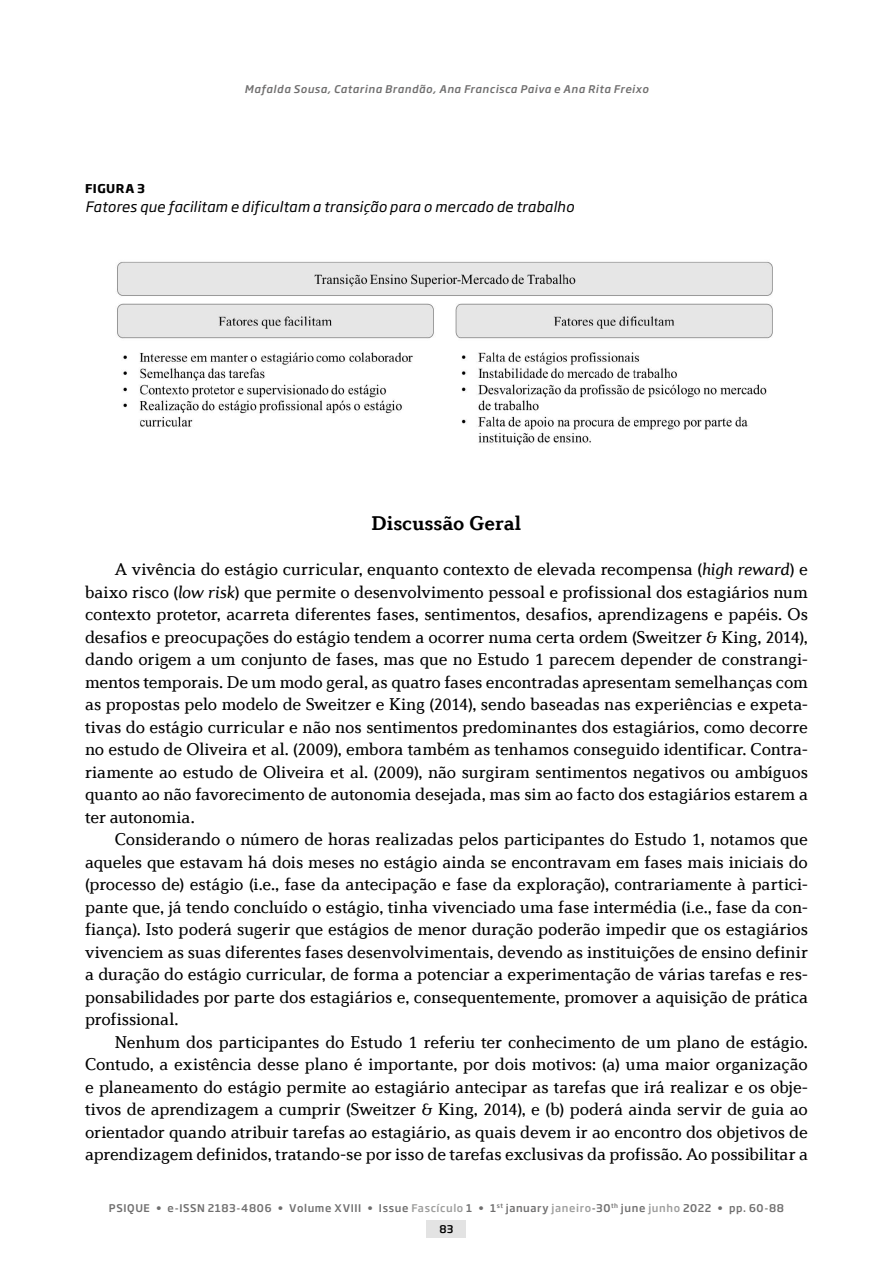
<style>
.page{position:relative;width:893px;height:1263px;background:#fff}
.page>*{position:absolute;margin:0;border:0;box-sizing:border-box;transform-origin:0 0}
.t1{font:700 21px "Diverda Serif Com";color:#000}
.t2{font:18px/22.5px "Diverda Serif Com";letter-spacing:-.01em;color:#000;text-align:justify}
.t3{font:italic 14.25px "Soho Gothic Pro";letter-spacing:.015em;color:#000}
.t4{font:700 12px "Soho Gothic Pro";letter-spacing:.035em;color:#000}
.t5{font:500 10.5px "Soho Gothic Pro";letter-spacing:.06em;color:#706f6f}
.t6{font:italic 500 10.5px "Soho Gothic Pro";letter-spacing:.055em;color:#706f6f}
.t7{font:500 10.5px "Soho Gothic Pro";color:#000}
.s1{font-style:italic}
.s2{color:#9d9d9c}
</style>
<div class="page">
<div style="left:427px;top:1220px;width:39px;height:17px;background:#e3e3e3"></div>
<img style="left:117px;top:261px;width:656px;height:184px">
<p class="t6" style="left:244px;top:81px;width:406px">Mafalda Sousa, Catarina Brandão, Ana Francisca Paiva e Ana Rita Freixo</p>
<p class="t4" style="left:85px;top:179px;width:61px">FIGURA 3</p>
<p class="t3" style="left:85px;top:196px;width:490px">Fatores que facilitam e dificultam a transição para o mercado de trabalho</p>
<p class="t1" style="left:372px;top:511px;width:151px">Discussão Geral</p>
<p class="t2" style="left:85px;top:558px;width:724px;text-indent:30px">A vivência do estágio curricular, enquanto contexto de elevada recompensa (<span class="s1">high reward</span>) e baixo risco (<span class="s1">low risk</span>) que permite o desenvolvimento pessoal e profissional dos estagiários num contexto protetor, acarreta diferentes fases, sentimentos, desafios, aprendizagens e papéis. Os desafios e preocupações do estágio tendem a ocorrer numa certa ordem (Sweitzer &amp; King, 2014), dando origem a um conjunto de fases, mas que no Estudo 1 parecem depender de constrangi&shy;mentos temporais. De um modo geral, as quatro fases encontradas apresentam semelhanças com as propostas pelo modelo de Sweitzer e King (2014), sendo baseadas nas experiências e expeta&shy;tivas do estágio curricular e não nos sentimentos predominantes dos estagiários, como decorre no estudo de Oliveira et al. (2009), embora também as tenhamos conseguido identificar. Contra&shy;riamente ao estudo de Oliveira et al. (2009), não surgiram sentimentos negativos ou ambíguos quanto ao não favorecimento de autonomia desejada, mas sim ao facto dos estagiários estarem a ter autonomia.</p>
<p class="t2" style="left:85px;top:828px;width:724px;text-indent:30px">Considerando o número de horas realizadas pelos participantes do Estudo 1, notamos que aqueles que estavam há dois meses no estágio ainda se encontravam em fases mais iniciais do (processo de) estágio (i.e., fase da antecipação e fase da exploração), contrariamente à partici&shy;pante que, já tendo concluído o estágio, tinha vivenciado uma fase intermédia (i.e., fase da con&shy;fiança). Isto poderá sugerir que estágios de menor duração poderão impedir que os estagiários vivenciem as suas diferentes fases desenvolvimentais, devendo as instituições de ensino definir a duração do estágio curricular, de forma a potenciar a experimentação de várias tarefas e res&shy;ponsabilidades por parte dos estagiários e, consequentemente, promover a aquisição de prática profissional.</p>
<p class="t2" style="left:85px;top:1030px;width:724px;text-indent:30px">Nenhum dos participantes do Estudo 1 referiu ter conhecimento de um plano de estágio.<br>Contudo, a existência desse plano é importante, por dois motivos: (a) uma maior organização e planeamento do estágio permite ao estagiário antecipar as tarefas que irá realizar e os obje&shy;tivos de aprendizagem a cumprir (Sweitzer &amp; King, 2014), e (b) poderá ainda servir de guia ao orientador quando atribuir tarefas ao estagiário, as quais devem ir ao encontro dos objetivos de aprendizagem definidos, tratando-se por isso de tarefas exclusivas da profissão. Ao possibilitar a</p>
<p class="t5" style="left:109px;top:1200px;width:677px">PSIQUE • e-ISSN 2183-4806 • Volume XVIII • Issue <span class="s2">Fascículo</span> 1 • 1<sup>st</sup> january <span class="s2">janeiro</span>-30<sup>th</sup> june <span class="s2">junho</span> 2022 • pp. 60-88</p>
<p class="t7" style="left:440px;top:1221px;width:15px">83</p>
</div>
